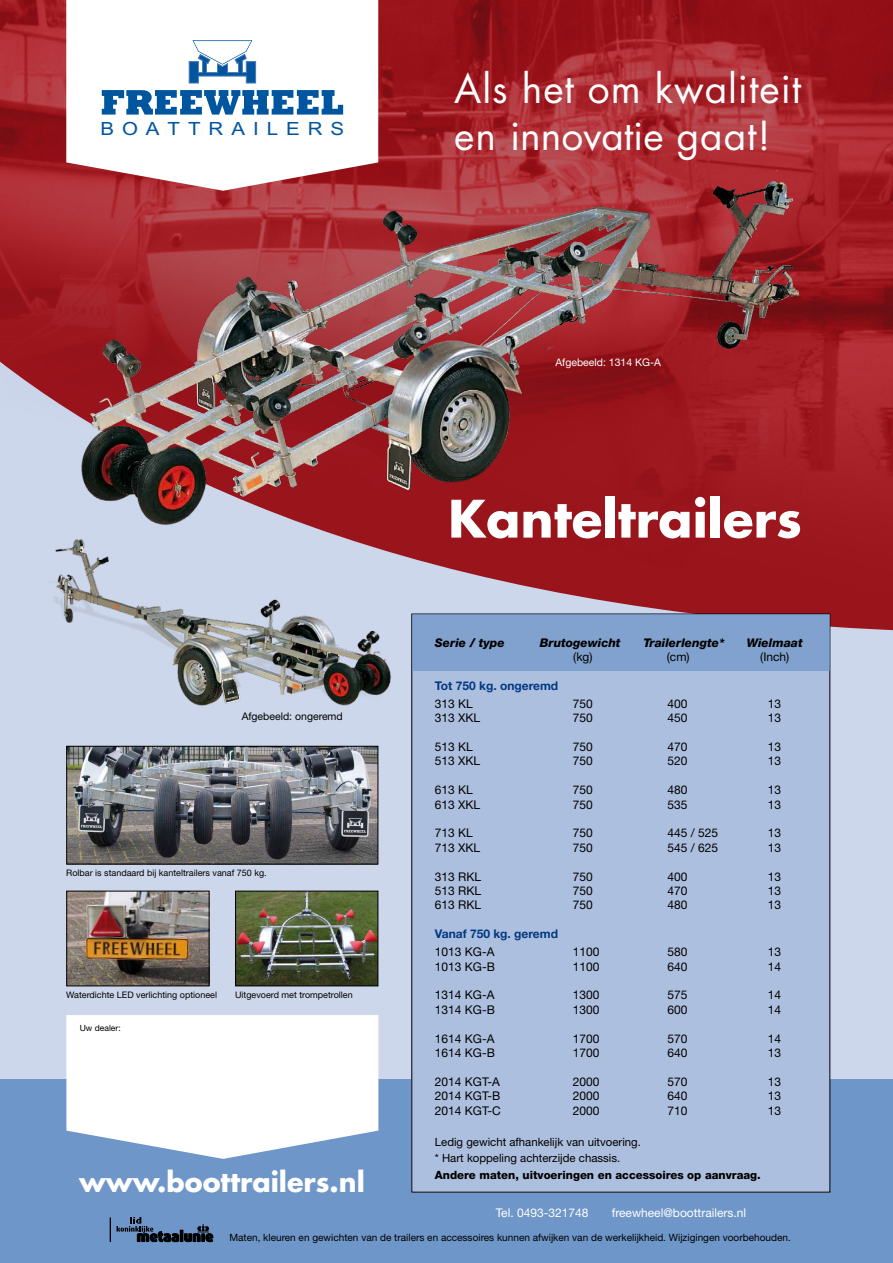
<style>
.page{position:relative;width:893px;height:1263px;background:#fff}
.page>*{position:absolute;margin:0;border:0;box-sizing:border-box;transform-origin:0 0}
.t1{font:700 50.25px "Futura";color:#fff}
.t2{font:39px/46.8px "Futura";letter-spacing:.025em;color:#fff}
.t3{font:700 27px "Futura";color:#fff}
.t4{font:18.15px "Arial";letter-spacing:.39em;color:#00559f;scale:1.13 1}
.t5{font:12px "Helvetica Neue";color:#000}
.t6{font:italic 800 12px "Helvetica Neue";color:#000}
.t7{font:12px "Helvetica Neue";color:#fff}
.t8{font:700 12px "Helvetica Neue";color:#003882}
.t9{font:11.4px/16.5px "Helvetica Neue";color:#000}
.t10{font:800 11.4px "Helvetica Neue";color:#000}
.t11{font:10.5px "Helvetica Neue";color:#fff}
.t12{font:10.5px "Helvetica Neue";color:#000}
.t13{font:10.05px "Helvetica Neue";color:#000}
.t14{font:9px "Helvetica Neue";color:#000}
.t15{font:8.55px "Helvetica Neue";color:#000}
</style>
<div class="page">
<div style="left:0;top:346px;width:893px;height:917px;background:#cdd7eb"></div>
<div style="left:0;top:1079px;width:893px;height:184px;background:#6f96c8"></div>
<img style="left:0;top:0;width:893px;height:633px">
<svg style="left:66px;top:0;width:312px;height:113px"></svg>
<svg style="left:102px;top:90px;width:241px;height:23px"></svg>
<svg style="left:188px;top:40px;width:68px;height:44px"></svg>
<svg style="left:66px;top:1015px;width:312px;height:144px;background:#eef2f8"></svg>
<div style="left:80px;top:1024px;width:120px;height:47px;background:#fff"></div>
<img style="left:68px;top:748px;width:308px;height:114px">
<div style="left:66px;top:746px;width:312px;height:118px;border:1px solid #000"></div>
<img style="left:237px;top:893px;width:139px;height:91px">
<div style="left:235px;top:891px;width:143px;height:95px;border:1px solid #000"></div>
<img style="left:68px;top:893px;width:139px;height:91px">
<div style="left:66px;top:891px;width:143px;height:95px;border:1px solid #000"></div>
<div style="left:412px;top:614px;width:418px;height:578px;background:#adbfde"></div>
<div style="left:412px;top:614px;width:417px;height:57px;background:#81a2ce"></div>
<img style="left:0;top:113px;width:893px;height:456px">
<img style="left:0;top:529px;width:395px;height:177px">
<svg style="left:110px;top:1218px;width:1px;height:23px"></svg>
<svg style="left:117px;top:1217px;width:96px;height:25px"></svg>
<h3 class="t4" style="left:100px;top:119px;width:217px">BOATTRAILERS</h3>
<h2 class="t2" style="left:454px;top:65px;width:349px">Als het om kwaliteit en innovatie gaat!</h2>
<p class="t12" style="left:242px;top:710px;width:103px">Afgebeeld: ongeremd</p>
<p class="t14" style="left:66px;top:867px;width:202px">Rolbar is standaard bij kanteltrailers vanaf 750 kg.</p>
<p class="t14" style="left:66px;top:989px;width:152px">Waterdichte LED verlichting optioneel</p>
<p class="t14" style="left:235px;top:989px;width:119px">Uitgevoerd met trompetrollen</p>
<p class="t15" style="left:80px;top:1023px;width:42px">Uw dealer:</p>
<h3 class="t3" style="left:79px;top:1163px;width:287px">www.boottrailers.nl</h3>
<p class="t11" style="left:555px;top:355px;width:107px">Afgebeeld: 1314 KG-A</p>
<h1 class="t1" style="left:448px;top:484px;width:355px">Kanteltrailers</h1>
<p class="t6" style="left:435px;top:635px;width:71px">Serie / type</p>
<p class="t6" style="left:540px;top:635px;width:82px">Brutogewicht</p>
<p class="t6" style="left:643px;top:635px;width:83px">Trailerlengte*</p>
<p class="t6" style="left:747px;top:635px;width:57px">Wielmaat</p>
<p class="t5" style="left:573px;top:649px;width:21px">(kg)</p>
<p class="t5" style="left:667px;top:649px;width:24px">(cm)</p>
<p class="t5" style="left:760px;top:649px;width:31px">(Inch)</p>
<p class="t8" style="left:435px;top:678px;width:125px">Tot 750 kg. ongeremd</p>
<p class="t5" style="left:435px;top:696px;width:40px">313 KL</p>
<p class="t5" style="left:573px;top:696px;width:22px">750</p>
<p class="t5" style="left:667px;top:696px;width:22px">400</p>
<p class="t5" style="left:768px;top:696px;width:15px">13</p>
<p class="t5" style="left:435px;top:711px;width:47px">313 XKL</p>
<p class="t5" style="left:573px;top:711px;width:22px">750</p>
<p class="t5" style="left:667px;top:711px;width:22px">450</p>
<p class="t5" style="left:768px;top:711px;width:15px">13</p>
<p class="t5" style="left:435px;top:739px;width:40px">513 KL</p>
<p class="t5" style="left:573px;top:739px;width:22px">750</p>
<p class="t5" style="left:667px;top:739px;width:22px">470</p>
<p class="t5" style="left:768px;top:739px;width:15px">13</p>
<p class="t5" style="left:435px;top:754px;width:47px">513 XKL</p>
<p class="t5" style="left:573px;top:754px;width:22px">750</p>
<p class="t5" style="left:667px;top:754px;width:22px">520</p>
<p class="t5" style="left:768px;top:754px;width:15px">13</p>
<p class="t5" style="left:435px;top:783px;width:40px">613 KL</p>
<p class="t5" style="left:573px;top:783px;width:22px">750</p>
<p class="t5" style="left:667px;top:783px;width:22px">480</p>
<p class="t5" style="left:768px;top:783px;width:15px">13</p>
<p class="t5" style="left:435px;top:797px;width:47px">613 XKL</p>
<p class="t5" style="left:573px;top:797px;width:22px">750</p>
<p class="t5" style="left:667px;top:797px;width:22px">535</p>
<p class="t5" style="left:768px;top:797px;width:15px">13</p>
<p class="t5" style="left:435px;top:826px;width:40px">713 KL</p>
<p class="t5" style="left:573px;top:826px;width:22px">750</p>
<p class="t5" style="left:667px;top:826px;width:52px">445 / 525</p>
<p class="t5" style="left:768px;top:826px;width:15px">13</p>
<p class="t5" style="left:435px;top:840px;width:47px">713 XKL</p>
<p class="t5" style="left:573px;top:840px;width:22px">750</p>
<p class="t5" style="left:667px;top:840px;width:52px">545 / 625</p>
<p class="t5" style="left:768px;top:840px;width:15px">13</p>
<p class="t5" style="left:435px;top:869px;width:48px">313 RKL</p>
<p class="t5" style="left:573px;top:869px;width:22px">750</p>
<p class="t5" style="left:667px;top:869px;width:22px">400</p>
<p class="t5" style="left:768px;top:869px;width:15px">13</p>
<p class="t5" style="left:435px;top:883px;width:48px">513 RKL</p>
<p class="t5" style="left:573px;top:883px;width:22px">750</p>
<p class="t5" style="left:667px;top:883px;width:22px">470</p>
<p class="t5" style="left:768px;top:883px;width:15px">13</p>
<p class="t5" style="left:435px;top:898px;width:48px">613 RKL</p>
<p class="t5" style="left:573px;top:898px;width:22px">750</p>
<p class="t5" style="left:667px;top:898px;width:22px">480</p>
<p class="t5" style="left:768px;top:898px;width:15px">13</p>
<p class="t8" style="left:435px;top:926px;width:125px">Vanaf 750 kg. geremd</p>
<p class="t5" style="left:435px;top:945px;width:61px">1013 KG-A</p>
<p class="t5" style="left:573px;top:945px;width:28px">1100</p>
<p class="t5" style="left:667px;top:945px;width:22px">580</p>
<p class="t5" style="left:768px;top:945px;width:15px">13</p>
<p class="t5" style="left:435px;top:959px;width:62px">1013 KG-B</p>
<p class="t5" style="left:573px;top:959px;width:28px">1100</p>
<p class="t5" style="left:667px;top:959px;width:22px">640</p>
<p class="t5" style="left:768px;top:959px;width:15px">14</p>
<p class="t5" style="left:435px;top:988px;width:61px">1314 KG-A</p>
<p class="t5" style="left:573px;top:988px;width:28px">1300</p>
<p class="t5" style="left:667px;top:988px;width:22px">575</p>
<p class="t5" style="left:768px;top:988px;width:15px">14</p>
<p class="t5" style="left:435px;top:1002px;width:62px">1314 KG-B</p>
<p class="t5" style="left:573px;top:1002px;width:28px">1300</p>
<p class="t5" style="left:667px;top:1002px;width:22px">600</p>
<p class="t5" style="left:768px;top:1002px;width:15px">14</p>
<p class="t5" style="left:435px;top:1031px;width:61px">1614 KG-A</p>
<p class="t5" style="left:573px;top:1031px;width:28px">1700</p>
<p class="t5" style="left:667px;top:1031px;width:22px">570</p>
<p class="t5" style="left:768px;top:1031px;width:15px">14</p>
<p class="t5" style="left:435px;top:1045px;width:62px">1614 KG-B</p>
<p class="t5" style="left:573px;top:1045px;width:28px">1700</p>
<p class="t5" style="left:667px;top:1045px;width:22px">640</p>
<p class="t5" style="left:768px;top:1045px;width:15px">13</p>
<p class="t5" style="left:435px;top:1074px;width:66px">2014 KGT-A</p>
<p class="t5" style="left:573px;top:1074px;width:28px">2000</p>
<p class="t5" style="left:667px;top:1074px;width:22px">570</p>
<p class="t5" style="left:768px;top:1074px;width:15px">13</p>
<p class="t5" style="left:435px;top:1089px;width:67px">2014 KGT-B</p>
<p class="t5" style="left:573px;top:1089px;width:28px">2000</p>
<p class="t5" style="left:667px;top:1089px;width:22px">640</p>
<p class="t5" style="left:768px;top:1089px;width:15px">13</p>
<p class="t5" style="left:435px;top:1103px;width:67px">2014 KGT-C</p>
<p class="t5" style="left:573px;top:1103px;width:28px">2000</p>
<p class="t5" style="left:667px;top:1103px;width:22px">710</p>
<p class="t5" style="left:768px;top:1103px;width:15px">13</p>
<p class="t9" style="left:435px;top:1133px;width:208px">Ledig gewicht afhankelijk van uitvoering. * Hart koppeling achterzijde chassis.</p>
<p class="t10" style="left:435px;top:1168px;width:327px">Andere maten, uitvoeringen en accessoires op aanvraag.</p>
<p class="t7" style="left:496px;top:1205px;width:94px">Tel. 0493-321748</p>
<p class="t7" style="left:612px;top:1205px;width:136px">freewheel@boottrailers.nl</p>
<p class="t13" style="left:229px;top:1232px;width:563px">Maten, kleuren en gewichten van de trailers en accessoires kunnen afwijken van de werkelijkheid. Wijzigingen voorbehouden.</p>
</div>
